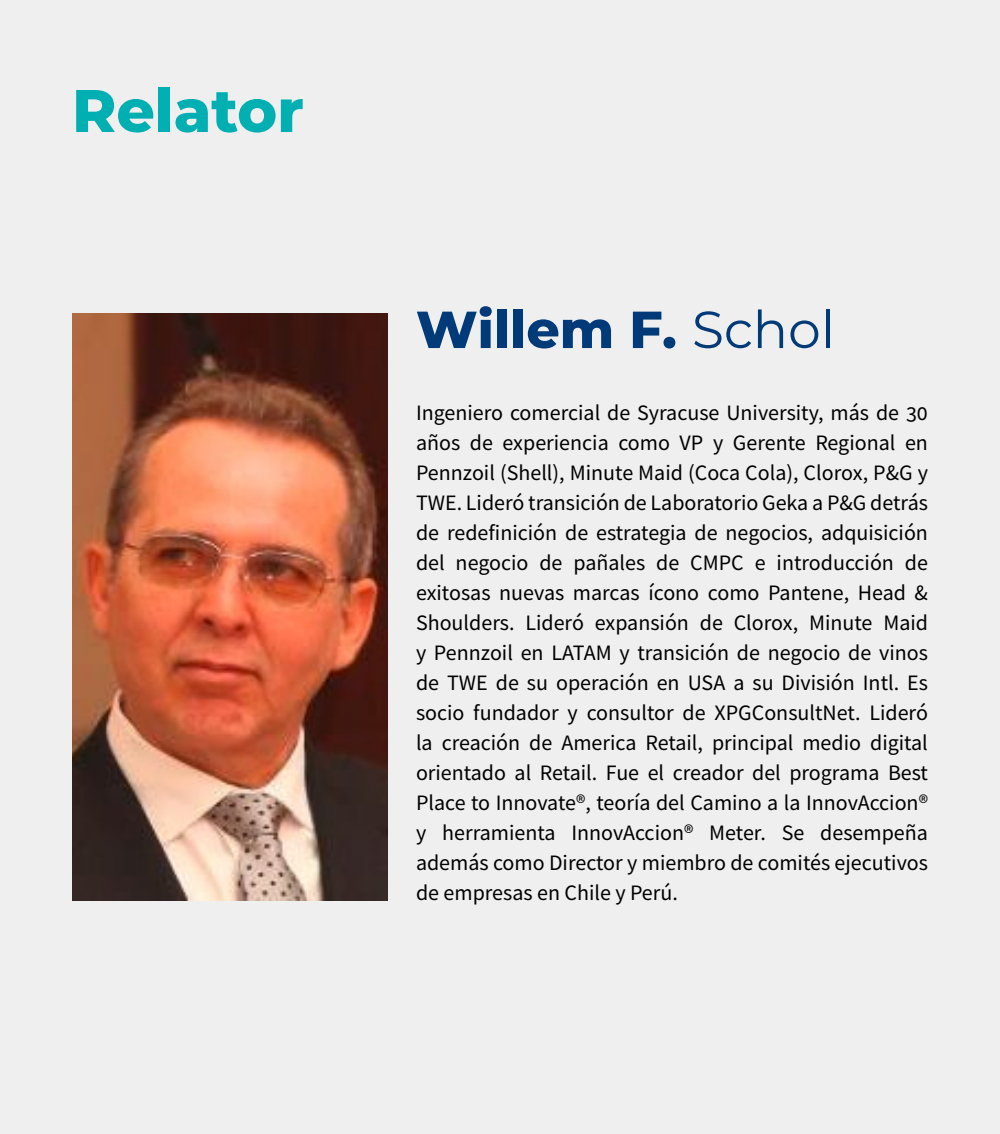
<style>
.page{position:relative;width:1000px;height:1134px;background:#efefef}
.page>*{position:absolute;margin:0;border:0;box-sizing:border-box;transform-origin:0 0}
.t1{font:800 60px "Montserrat";color:#00afb2}
.t2{font:800 52px "Montserrat";color:#003a78}
.t3{font:22px/30px "Source Sans Pro";color:#000;text-align:justify}
.s1{font-weight:400}
</style>
<div class="page">
<img style="left:72px;top:313px;width:315px;height:587px">
<h1 class="t1" style="left:72px;top:67px;width:233px">Relator</h1>
<h2 class="t2" style="left:416px;top:291px;width:420px">Willem F. <span class="s1">Schol</span></h2>
<p class="t3" style="left:416px;top:398px;width:514px">Ingeniero comercial de Syracuse University, más de 30 años de experiencia como VP y Gerente Regional en Pennzoil (Shell), Minute Maid (Coca Cola), Clorox, P&amp;G y TWE. Lideró transición de Laboratorio Geka a P&amp;G detrás de redefinición de estrategia de negocios, adquisición del negocio de pañales de CMPC e introducción de exitosas nuevas marcas ícono como Pantene, Head &amp; Shoulders. Lideró expansión de Clorox, Minute Maid y Pennzoil en LATAM y transición de negocio de vinos de TWE de su operación en USA a su División Intl. Es socio fundador y consultor de XPGConsultNet. Lideró la creación de America Retail, principal medio digital orientado al Retail. Fue el creador del programa Best Place to Innovate®, teoría del Camino a la InnovAccion® y herramienta InnovAccion® Meter. Se desempeña además como Director y miembro de comités ejecutivos de empresas en Chile y Perú.</p>
</div>
